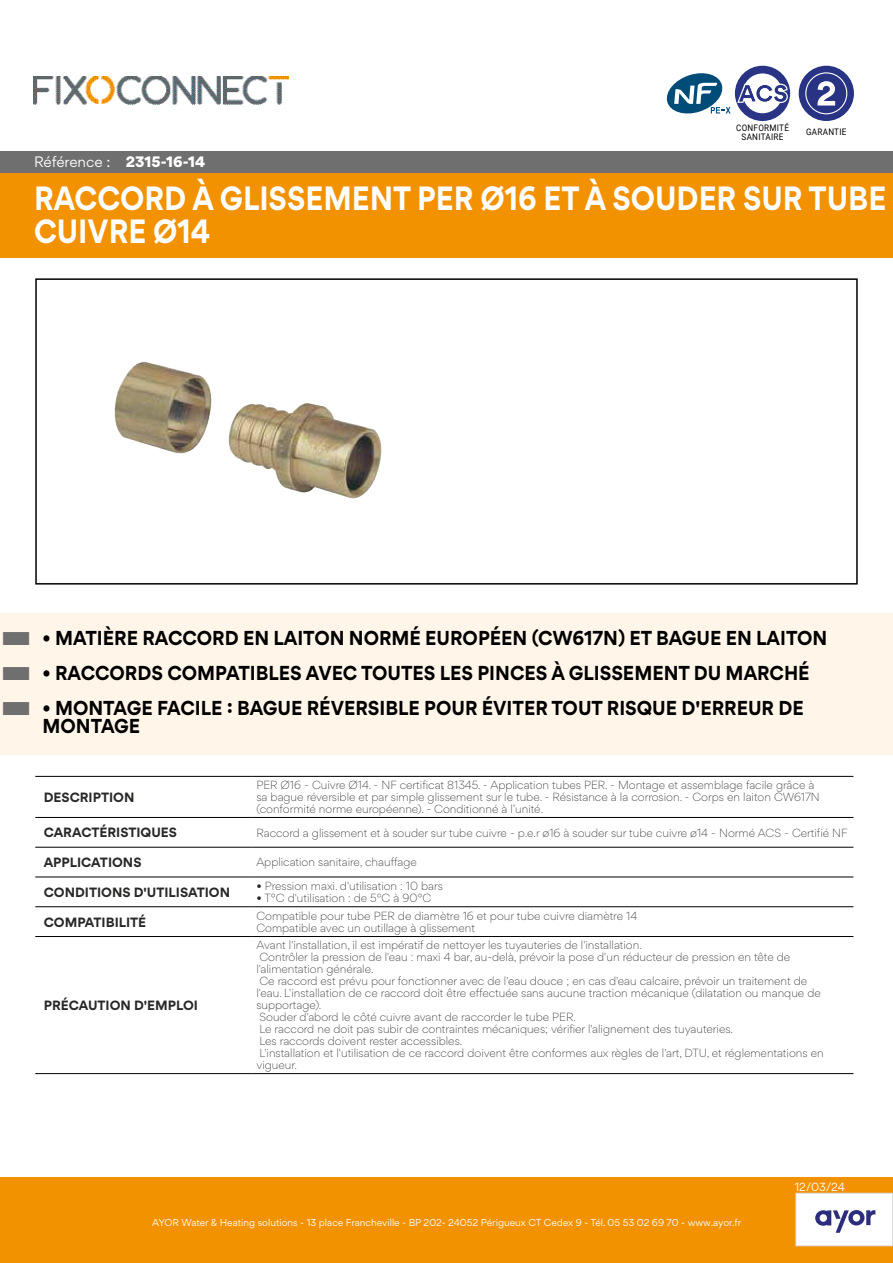
<style>
.page{position:relative;width:893px;height:1263px;background:#fff}
.page>*{position:absolute;margin:0;border:0;box-sizing:border-box;transform-origin:0 0}
.t1{font:700 30px/33px "Gordita";color:#fff;scale:.9 1}
.t2{font:700 18px/18px "Gordita";color:#000;scale:.95 1}
.t3{font:13.5px "Gordita";letter-spacing:-.005em;color:#fff}
.t4{font:700 12px "Gordita";color:#282827}
.t5{font:300 10.5px/12px "Gordita";color:#282827}
.t6{font:10.5px "Gordita";color:#fff}
.t7{font:9px "Gordita";color:#fff}
.t8{font:9px/9px "Roboto";letter-spacing:.035em;color:#000;text-align:center;scale:.9 1}
.s1{font-weight:900}
</style>
<div class="page">
<div style="left:0;top:1178px;width:893px;height:85px;background:#f39200"></div>
<div style="left:796px;top:1193px;width:97px;height:53px;background:#fff"></div>
<div style="left:795px;top:1193px;width:98px;height:53px;border:1px solid #dadada"></div>
<img style="left:114px;top:362px;width:268px;height:137px">
<div style="left:0;top:172px;width:893px;height:85px;background:#f39200"></div>
<hr style="left:35px;top:776px;width:217px;height:1px;background:#000">
<hr style="left:252px;top:776px;width:601px;height:1px;background:#000">
<hr style="left:35px;top:817px;width:217px;height:1px;background:#000">
<hr style="left:252px;top:817px;width:601px;height:1px;background:#000">
<hr style="left:35px;top:847px;width:217px;height:1px;background:#000">
<hr style="left:252px;top:847px;width:601px;height:1px;background:#000">
<hr style="left:35px;top:877px;width:217px;height:1px;background:#000">
<hr style="left:252px;top:877px;width:601px;height:1px;background:#000">
<hr style="left:35px;top:906px;width:217px;height:1px;background:#000">
<hr style="left:252px;top:906px;width:601px;height:1px;background:#000">
<hr style="left:35px;top:936px;width:217px;height:1px;background:#000">
<hr style="left:252px;top:936px;width:601px;height:1px;background:#000">
<hr style="left:35px;top:1073px;width:217px;height:1px;background:#000">
<hr style="left:252px;top:1073px;width:601px;height:1px;background:#000">
<svg style="left:667px;top:73px;width:64px;height:40px"></svg>
<div style="left:735px;top:66px;width:55px;height:55px;background:#293584;border-radius:50%"></div>
<div style="left:743px;top:73px;width:39px;height:40px;background:#fff;border-radius:50%"></div>
<svg style="left:737px;top:84px;width:51px;height:19px"></svg>
<div style="left:799px;top:66px;width:55px;height:55px;background:#293384;border-radius:50%"></div>
<svg style="left:805px;top:72px;width:42px;height:42px"></svg>
<div style="left:35px;top:278px;width:823px;height:307px;border:2px solid #000"></div>
<div style="left:0;top:613px;width:893px;height:54px;background:#fff5e9"></div>
<div style="left:0;top:648px;width:893px;height:54px;background:#fff5e9"></div>
<div style="left:0;top:683px;width:893px;height:72px;background:#fff5e9"></div>
<svg style="left:815px;top:1210px;width:60px;height:23px"></svg>
<img style="left:33px;top:77px;width:255px;height:28px">
<div style="left:0;top:151px;width:893px;height:21px;background:#706f6f"></div>
<p class="t3" style="left:34px;top:152px;width:173px">Référence : <span class="s1">2315-16-14</span></p>
<p class="t8" style="left:736px;top:122px;width:60px">CONFORMITÉ<br>SANITAIRE</p>
<p class="t8" style="left:806px;top:127px;width:46px">GARANTIE</p>
<h1 class="t1" style="left:34px;top:182px;width:948px">RACCORD À GLISSEMENT PER Ø16 ET À SOUDER SUR TUBE<br>CUIVRE Ø14</h1>
<h2 class="t2" style="left:43px;top:629px;width:827px">• MATIÈRE RACCORD EN LAITON NORMÉ EUROPÉEN (CW617N) ET BAGUE EN LAITON</h2>
<h2 class="t2" style="left:43px;top:664px;width:809px">• RACCORDS COMPATIBLES AVEC TOUTES LES PINCES À GLISSEMENT DU MARCHÉ</h2>
<h2 class="t2" style="left:43px;top:699px;width:803px">• MONTAGE FACILE : BAGUE RÉVERSIBLE POUR ÉVITER TOUT RISQUE D'ERREUR DE<br>MONTAGE</h2>
<p class="t4" style="left:44px;top:787px;width:92px">DESCRIPTION</p>
<p class="t5" style="left:256px;top:779px;width:565px">PER Ø16 - Cuivre Ø14. - NF certificat 81345. - Application tubes PER. - Montage et assemblage facile grâce à sa bague réversible et par simple glissement sur le tube. - Résistance à la corrosion. - Corps en laiton CW617N (conformité norme européenne). - Conditionné à l’unité.</p>
<p class="t4" style="left:44px;top:823px;width:135px">CARACTÉRISTIQUES</p>
<p class="t5" style="left:256px;top:826px;width:593px">Raccord a glissement et à souder sur tube cuivre - p.e.r ø16 à souder sur tube cuivre ø14 - Normé ACS - Certifié NF</p>
<p class="t4" style="left:44px;top:853px;width:99px">APPLICATIONS</p>
<p class="t5" style="left:256px;top:856px;width:162px">Application sanitaire, chauffage</p>
<p class="t4" style="left:44px;top:882px;width:188px">CONDITIONS D'UTILISATION</p>
<p class="t5" style="left:256px;top:880px;width:188px">• Pression maxi. d'utilisation : 10 bars</p>
<p class="t5" style="left:256px;top:892px;width:176px">• T°C d'utilisation : de 5°C à 90°C</p>
<p class="t4" style="left:44px;top:912px;width:104px">COMPATIBILITÉ</p>
<p class="t5" style="left:256px;top:909px;width:382px">Compatible pour tube PER de diamètre 16 et pour tube cuivre diamètre 14<br>Compatible avec un outillage à glissement</p>
<p class="t4" style="left:44px;top:996px;width:156px">PRÉCAUTION D'EMPLOI</p>
<p class="t5" style="left:256px;top:939px;width:569px">Avant l'installation, il est impératif de nettoyer les tuyauteries de l'installation.<br>Contrôler la pression de l'eau : maxi 4 bar, au-delà, prévoir la pose d'un réducteur de pression en tête de l'alimentation générale.<br>Ce raccord est prévu pour fonctionner avec de l'eau douce ; en cas d'eau calcaire, prévoir un traitement de l'eau. L'installation de ce raccord doit être effectuée sans aucune traction mécanique (dilatation ou manque de supportage).<br>Souder d'abord le côté cuivre avant de raccorder le tube PER.<br>Le raccord ne doit pas subir de contraintes mécaniques; vérifier l'alignement des tuyauteries.<br>Les raccords doivent rester accessibles.<br>L'installation et l'utilisation de ce raccord doivent être conformes aux règles de l'art, DTU, et réglementations en vigueur.</p>
<p class="t6" style="left:795px;top:1179px;width:52px">12/03/24</p>
<p class="t7" style="left:152px;top:1216px;width:590px">AYOR Water &amp; Heating solutions - 13 place Francheville - BP 202- 24052 Périgueux CT Cedex 9 - Tél. 05 53 02 69 70 - www.ayor.fr</p>
</div>
